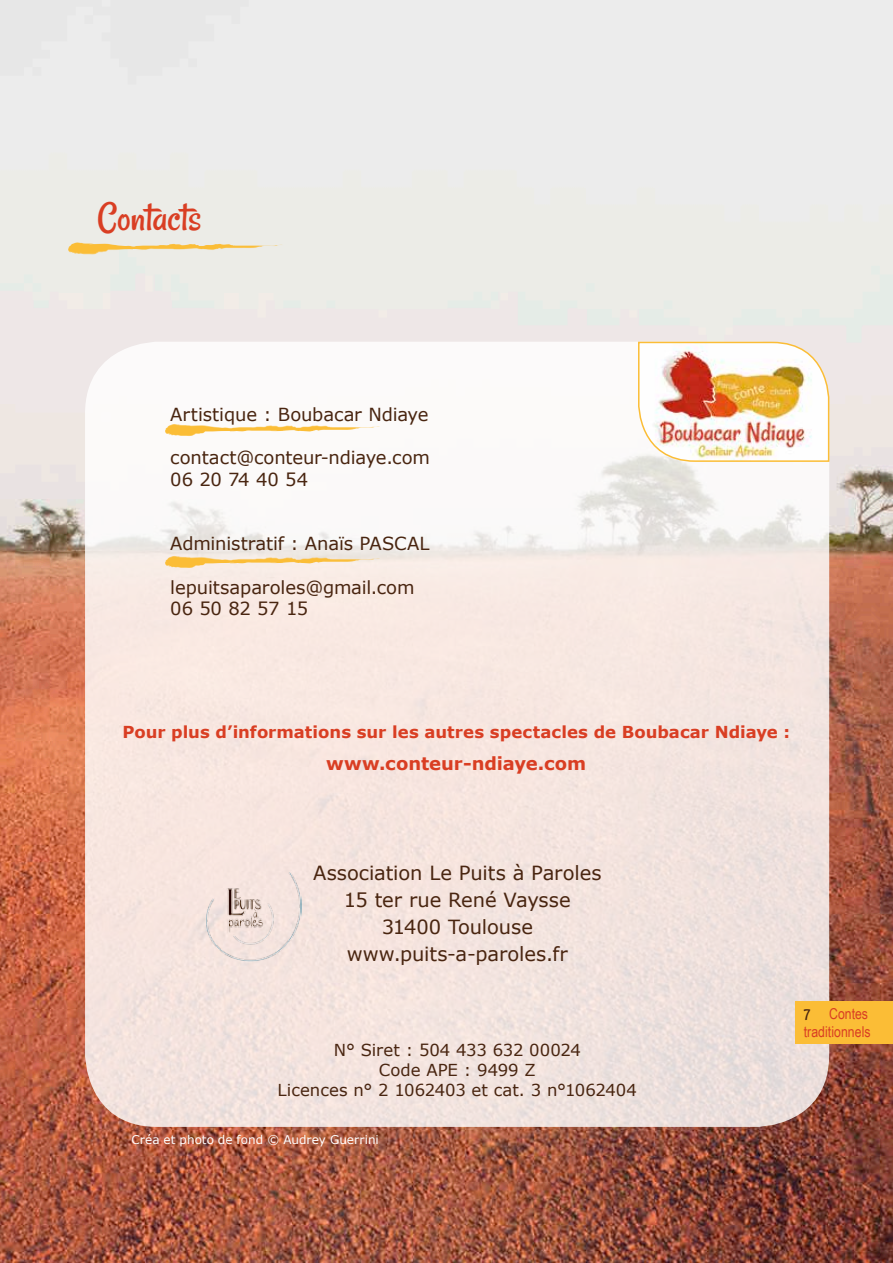
<style>
.page{position:relative;width:893px;height:1263px;background:#fff}
.page>*{position:absolute;margin:0;border:0;box-sizing:border-box;transform-origin:0 0}
.titre_1{font:42px "Rancho";letter-spacing:-.015em;color:#d93e23}
.t1{font:19.5px "Verdana";letter-spacing:-.005em;color:#492510}
.t2{font:18px "Verdana";letter-spacing:-.005em;color:#492510}
.t3{font:700 18px "Verdana";letter-spacing:-.005em;color:#d93e23}
.t4{font:16.5px "Verdana";color:#492510}
.t5{font:700 16.5px "Verdana";color:#d93e23}
.t6{font:15px "Arial Narrow";letter-spacing:.005em;color:#d93e23}
.t7{font:15px "Rancho";color:#492510}
.t8{font:12px "Verdana";letter-spacing:.005em;color:#fff}
</style>
<div class="page">
<img style="left:0;top:0;width:893px;height:1263px">
<div style="left:85px;top:342px;width:744px;height:785px;background:linear-gradient(to bottom,#fcf7f5,#f0dcd6);border-radius:72px"></div>
<div style="left:795px;top:1001px;width:98px;height:42px;background:#fbbd36"></div>
<svg style="left:68px;top:242px;width:216px;height:13px;background:#f0dcad"></svg>
<svg style="left:165px;top:424px;width:216px;height:12px"></svg>
<svg style="left:165px;top:556px;width:216px;height:12px;background:#f7dba7"></svg>
<img style="left:637px;top:341px;width:193px;height:122px">
<img style="left:206px;top:872px;width:95px;height:89px">
<p class="titre_1" style="left:98px;top:192px;width:105px">Contacts</p>
<p class="t2" style="left:170px;top:403px;width:260px">Artistique : Boubacar Ndiaye</p>
<p class="t2" style="left:170px;top:446px;width:261px">contact@conteur-ndiaye.com</p>
<p class="t2" style="left:170px;top:468px;width:139px">06 20 74 40 54</p>
<p class="t2" style="left:170px;top:532px;width:261px">Administratif : Anaïs PASCAL</p>
<p class="t2" style="left:170px;top:576px;width:246px">lepuitsaparoles@gmail.com</p>
<p class="t2" style="left:170px;top:597px;width:139px">06 50 82 57 15</p>
<p class="t5" style="left:122px;top:722px;width:669px">Pour plus d’informations sur les autres spectacles de Boubacar Ndiaye :</p>
<p class="t3" style="left:326px;top:752px;width:261px">www.conteur-ndiaye.com</p>
<p class="t1" style="left:313px;top:860px;width:290px">Association Le Puits à Paroles</p>
<p class="t1" style="left:344px;top:887px;width:228px">15 ter rue René Vaysse</p>
<p class="t1" style="left:382px;top:914px;width:153px">31400 Toulouse</p>
<p class="t1" style="left:347px;top:941px;width:223px">www.puits-a-paroles.fr</p>
<p class="t4" style="left:334px;top:1040px;width:248px">N° Siret : 504 433 632 00024</p>
<p class="t4" style="left:379px;top:1060px;width:159px">Code APE : 9499 Z</p>
<p class="t4" style="left:278px;top:1079px;width:361px">Licences n° 2 1062403 et cat. 3 n°1062404</p>
<p class="t8" style="left:131px;top:1131px;width:249px">Créa et photo de fond © Audrey Guerrini</p>
<p class="t7" style="left:804px;top:1005px;width:8px">7</p>
<p class="t6" style="left:829px;top:1002px;width:41px">Contes</p>
<p class="t6" style="left:804px;top:1020px;width:68px">traditionnels</p>
</div>
